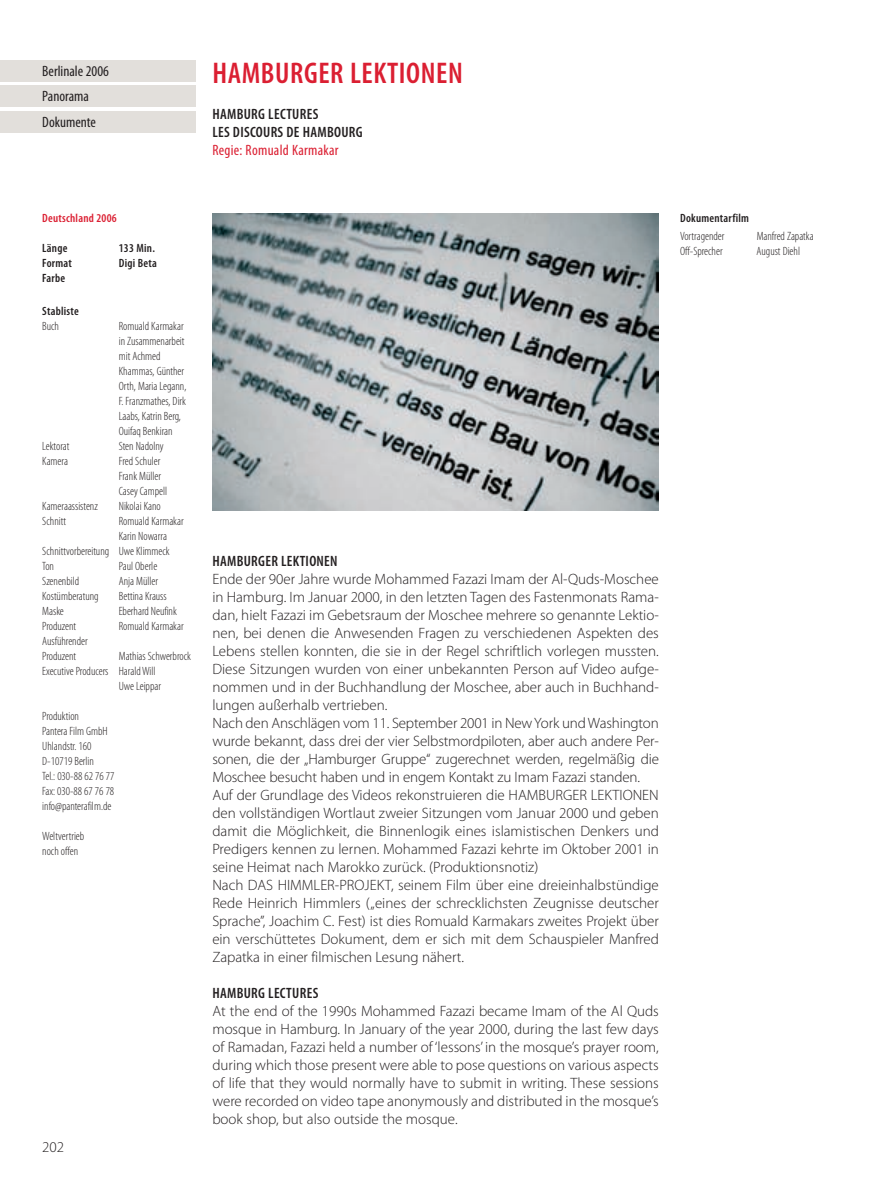
<style>
.page{position:relative;width:893px;height:1191px;background:#fff}
.page>*{position:absolute;margin:0;border:0;box-sizing:border-box;transform-origin:0 0}
.t1{font:600 condensed 30px "Myriad Pro";letter-spacing:.02em;color:#db1f32}
.t2{font:300 15px/18px "Myriad Pro";color:#231f20}
.t3{font:600 condensed 15px/18px "Myriad Pro";letter-spacing:.02em;color:#231f20}
.t4{font:condensed 15px/25.5px "Myriad Pro";color:#231f20}
.t5{font:condensed 15px "Myriad Pro";letter-spacing:.02em;color:#db1f32}
.t6{font:300 condensed 12px/15px "Myriad Pro";color:#231f20}
.t7{font:600 condensed 12px "Myriad Pro";letter-spacing:.02em;color:#231f20}
.t8{font:600 condensed 12px "Myriad Pro";letter-spacing:.02em;color:#db1f32}
</style>
<div class="page">
<svg style="left:0;top:60px;width:659px;height:451px"></svg>
<p class="t4" style="left:42px;top:59px;width:68px">Berlinale 2006<br>Panorama<br>Dokumente</p>
<h1 class="t1" style="left:212px;top:63px;width:252px">HAMBURGER LEKTIONEN</h1>
<p class="t3" style="left:212px;top:106px;width:152px">HAMBURG LECTURES<br>LES DISCOURS DE HAMBOURG</p>
<p class="t5" style="left:212px;top:145px;width:128px">Regie: Romuald Karmakar</p>
<p class="t8" style="left:42px;top:214px;width:76px">Deutschland 2006</p>
<p class="t7" style="left:42px;top:244px;width:27px">Länge</p>
<p class="t7" style="left:119px;top:244px;width:38px">133 Min.</p>
<p class="t7" style="left:42px;top:259px;width:31px">Format</p>
<p class="t7" style="left:119px;top:259px;width:40px">Digi Beta</p>
<p class="t7" style="left:42px;top:274px;width:24px">Farbe</p>
<p class="t7" style="left:42px;top:307px;width:38px">Stabliste</p>
<p class="t6" style="left:42px;top:319px;width:18px">Buch</p>
<p class="t6" style="left:119px;top:319px;width:69px">Romuald Karmakar in Zusammenarbeit mit Achmed<br>Khammas, Günther<br>Orth, Maria Legann,<br>F. Franzmathes, Dirk<br>Laabs, Katrin Berg,<br>Ouifaq Benkiran</p>
<p class="t6" style="left:42px;top:439px;width:29px">Lektorat</p>
<p class="t6" style="left:119px;top:439px;width:46px">Sten Nadolny</p>
<p class="t6" style="left:42px;top:454px;width:27px">Kamera</p>
<p class="t6" style="left:119px;top:454px;width:50px">Fred Schuler<br>Frank Müller<br>Casey Campell</p>
<p class="t6" style="left:42px;top:499px;width:57px">Kameraassistenz</p>
<p class="t6" style="left:119px;top:499px;width:44px">Nikolai Kano</p>
<p class="t6" style="left:42px;top:514px;width:25px">Schnitt</p>
<p class="t6" style="left:119px;top:514px;width:66px">Romuald Karmakar</p>
<p class="t6" style="left:119px;top:529px;width:50px">Karin Nowarra</p>
<p class="t6" style="left:42px;top:544px;width:129px">Schnittvorbereitung Uwe Klimmeck</p>
<p class="t6" style="left:42px;top:559px;width:13px">Ton</p>
<p class="t6" style="left:119px;top:559px;width:40px">Paul Oberle</p>
<p class="t6" style="left:42px;top:574px;width:38px">Szenenbild</p>
<p class="t6" style="left:119px;top:574px;width:41px">Anja Müller</p>
<p class="t6" style="left:42px;top:589px;width:58px">Kostümberatung</p>
<p class="t6" style="left:119px;top:589px;width:49px">Bettina Krauss</p>
<p class="t6" style="left:42px;top:604px;width:23px">Maske</p>
<p class="t6" style="left:119px;top:604px;width:60px">Eberhard Neufink</p>
<p class="t6" style="left:42px;top:619px;width:35px">Produzent</p>
<p class="t6" style="left:119px;top:619px;width:66px">Romuald Karmakar</p>
<p class="t6" style="left:42px;top:634px;width:47px">Ausführender<br>Produzent</p>
<p class="t6" style="left:119px;top:649px;width:74px">Mathias Schwerbrock</p>
<p class="t6" style="left:42px;top:664px;width:115px">Executive Producers Harald Will</p>
<p class="t6" style="left:119px;top:679px;width:44px">Uwe Leippar</p>
<p class="t6" style="left:42px;top:709px;width:74px">Produktion<br>Pantera Film GmbH<br>Uhlandstr. 160<br>D-10719 Berlin<br>Tel.: 030-88 62 76 77<br>Fax: 030-88 67 76 78 info@panterafilm.de</p>
<p class="t6" style="left:42px;top:829px;width:44px">Weltvertrieb noch offen</p>
<p class="t2" style="left:42px;top:1138px;width:23px">202</p>
<p class="t7" style="left:680px;top:214px;width:70px">Dokumentarfilm</p>
<p class="t6" style="left:680px;top:229px;width:46px">Vortragender</p>
<p class="t6" style="left:757px;top:229px;width:58px">Manfred Zapatka</p>
<p class="t6" style="left:680px;top:244px;width:44px">Off-Sprecher</p>
<p class="t6" style="left:757px;top:244px;width:45px">August Diehl</p>
<p class="t3" style="left:212px;top:553px;width:127px">HAMBURGER LEKTIONEN</p>
<p class="t2" style="left:212px;top:570px;width:448px">Ende der 90er Jahre wurde Mohammed Fazazi Imam der Al-Quds-Moschee in Hamburg. Im Januar 2000, in den letzten Tagen des Fastenmonats Rama&shy;dan, hielt Fazazi im Gebetsraum der Moschee mehrere so genannte Lektio&shy;nen, bei denen die Anwesenden Fragen zu verschiedenen Aspekten des Lebens stellen konnten, die sie in der Regel schriftlich vorlegen mussten.<br>Diese Sitzungen wurden von einer unbekannten Person auf Video aufge&shy;nommen und in der Buchhandlung der Moschee, aber auch in Buchhand&shy;lungen außerhalb vertrieben.<br>Nach den Anschlägen vom 11. September 2001 in New York und Washington wurde bekannt, dass drei der vier Selbstmordpiloten, aber auch andere Per&shy;sonen, die der „Hamburger Gruppe“ zugerechnet werden, regelmäßig die Moschee besucht haben und in engem Kontakt zu Imam Fazazi standen.<br>Auf der Grundlage des Videos rekonstruieren die HAMBURGER LEKTIONEN den vollständigen Wortlaut zweier Sitzungen vom Januar 2000 und geben damit die Möglichkeit, die Binnenlogik eines islamistischen Denkers und Predigers kennen zu lernen. Mohammed Fazazi kehrte im Oktober 2001 in seine Heimat nach Marokko zurück. (Produktionsnotiz)<br>Nach DAS HIMMLER-PROJEKT, seinem Film über eine dreieinhalbstündige Rede Heinrich Himmlers („eines der schrecklichsten Zeugnisse deutscher Sprache”, Joachim C. Fest) ist dies Romuald Karmakars zweites Projekt über ein verschüttetes Dokument, dem er sich mit dem Schauspieler Manfred Zapatka in einer filmischen Lesung nähert.</p>
<p class="t3" style="left:212px;top:985px;width:107px">HAMBURG LECTURES</p>
<p class="t2" style="left:212px;top:1002px;width:448px;text-align:justify">At the end of the 1990s Mohammed Fazazi became Imam of the Al Quds mosque in Hamburg. In January of the year 2000, during the last few days of Ramadan, Fazazi held a number of ‘lessons’ in the mosque’s prayer room, during which those present were able to pose questions on various aspects of life that they would normally have to submit in writing. These sessions were recorded on video tape anonymously and distributed in the mosque’s book shop, but also outside the mosque.</p>
</div>
